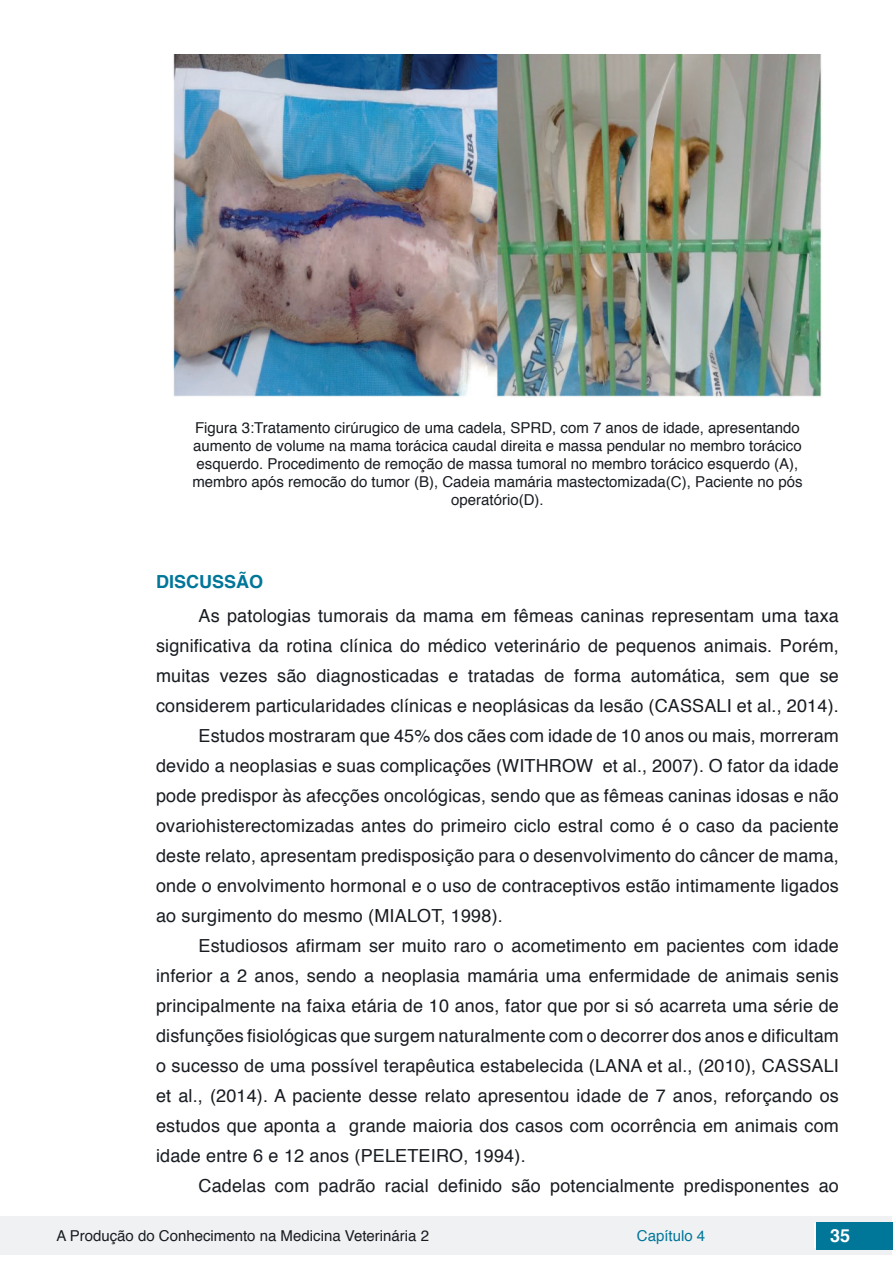
<style>
.page{position:relative;width:893px;height:1263px;background:#fff}
.page>*{position:absolute;margin:0;border:0;box-sizing:border-box;transform-origin:0 0}
.t1{font:18px "Helvetica";letter-spacing:.01em;color:#181c21}
.t2{font:700 18px "Helvetica";color:#007699}
.t3{font:700 18px "Helvetica";color:#fff}
.t4{font:15px/18px "Helvetica";color:#181c21;text-align:center}
.t5{font:15px "Helvetica";color:#007699}
</style>
<div class="page">
<div style="left:1px;top:1216px;width:891px;height:38px;background:#f0f1f2"></div>
<div style="left:816px;top:1222px;width:77px;height:27px;background:#007699"></div>
<svg style="left:815px;top:1224px;width:1px;height:24px"></svg>
<img style="left:173px;top:54px;width:649px;height:343px">
<p class="t4" style="left:192px;top:419px;width:612px">Figura 3:Tratamento cirúrugico de uma cadela, SPRD, com 7 anos de idade, apresentando aumento de volume na mama torácica caudal direita e massa pendular no membro torácico esquerdo. Procedimento de remoção de massa tumoral no membro torácico esquerdo (A), membro após remocão do tumor (B), Cadeia mamária mastectomizada(C), Paciente no pós operatório(D).</p>
<p class="t2" style="left:156px;top:567px;width:109px">DISCUSSÃO</p>
<p class="t1" style="left:199px;top:602px;width:642px">As patologias tumorais da mama em fêmeas caninas representam uma taxa</p>
<p class="t1" style="left:156px;top:632px;width:684px">significativa da rotina clínica do médico veterinário de pequenos animais. Porém,</p>
<p class="t1" style="left:156px;top:662px;width:684px">muitas vezes são diagnosticadas e tratadas de forma automática, sem que se</p>
<p class="t1" style="left:156px;top:692px;width:684px">considerem particularidades clínicas e neoplásicas da lesão (CASSALI et al., 2014).</p>
<p class="t1" style="left:199px;top:722px;width:642px">Estudos mostraram que 45% dos cães com idade de 10 anos ou mais, morreram</p>
<p class="t1" style="left:156px;top:752px;width:684px">devido a neoplasias e suas complicações (WITHROW et al., 2007). O fator da idade</p>
<p class="t1" style="left:156px;top:782px;width:684px">pode predispor às afecções oncológicas, sendo que as fêmeas caninas idosas e não</p>
<p class="t1" style="left:156px;top:812px;width:684px">ovariohisterectomizadas antes do primeiro ciclo estral como é o caso da paciente</p>
<p class="t1" style="left:156px;top:842px;width:684px">deste relato, apresentam predisposição para o desenvolvimento do câncer de mama,</p>
<p class="t1" style="left:156px;top:872px;width:684px">onde o envolvimento hormonal e o uso de contraceptivos estão intimamente ligados</p>
<p class="t1" style="left:156px;top:902px;width:348px">ao surgimento do mesmo (MIALOT, 1998).</p>
<p class="t1" style="left:199px;top:932px;width:642px">Estudiosos afirmam ser muito raro o acometimento em pacientes com idade</p>
<p class="t1" style="left:156px;top:962px;width:684px">inferior a 2 anos, sendo a neoplasia mamária uma enfermidade de animais senis</p>
<p class="t1" style="left:156px;top:992px;width:684px">principalmente na faixa etária de 10 anos, fator que por si só acarreta uma série de</p>
<p class="t1" style="left:156px;top:1022px;width:684px">disfunções fisiológicas que surgem naturalmente com o decorrer dos anos e dificultam</p>
<p class="t1" style="left:156px;top:1052px;width:684px">o sucesso de uma possível terapêutica estabelecida (LANA et al., (2010), CASSALI</p>
<p class="t1" style="left:156px;top:1082px;width:684px">et al., (2014). A paciente desse relato apresentou idade de 7 anos, reforçando os</p>
<p class="t1" style="left:156px;top:1112px;width:684px">estudos que aponta a grande maioria dos casos com ocorrência em animais com</p>
<p class="t1" style="left:156px;top:1142px;width:371px">idade entre 6 e 12 anos (PELETEIRO, 1994).</p>
<p class="t1" style="left:199px;top:1172px;width:642px">Cadelas com padrão racial definido são potencialmente predisponentes ao</p>
<p class="t4" style="left:56px;top:1227px;width:374px">A Produção do Conhecimento na Medicina Veterinária 2</p>
<p class="t5" style="left:637px;top:1224px;width:70px">Capítulo 4</p>
<p class="t3" style="left:830px;top:1221px;width:22px">35</p>
</div>
